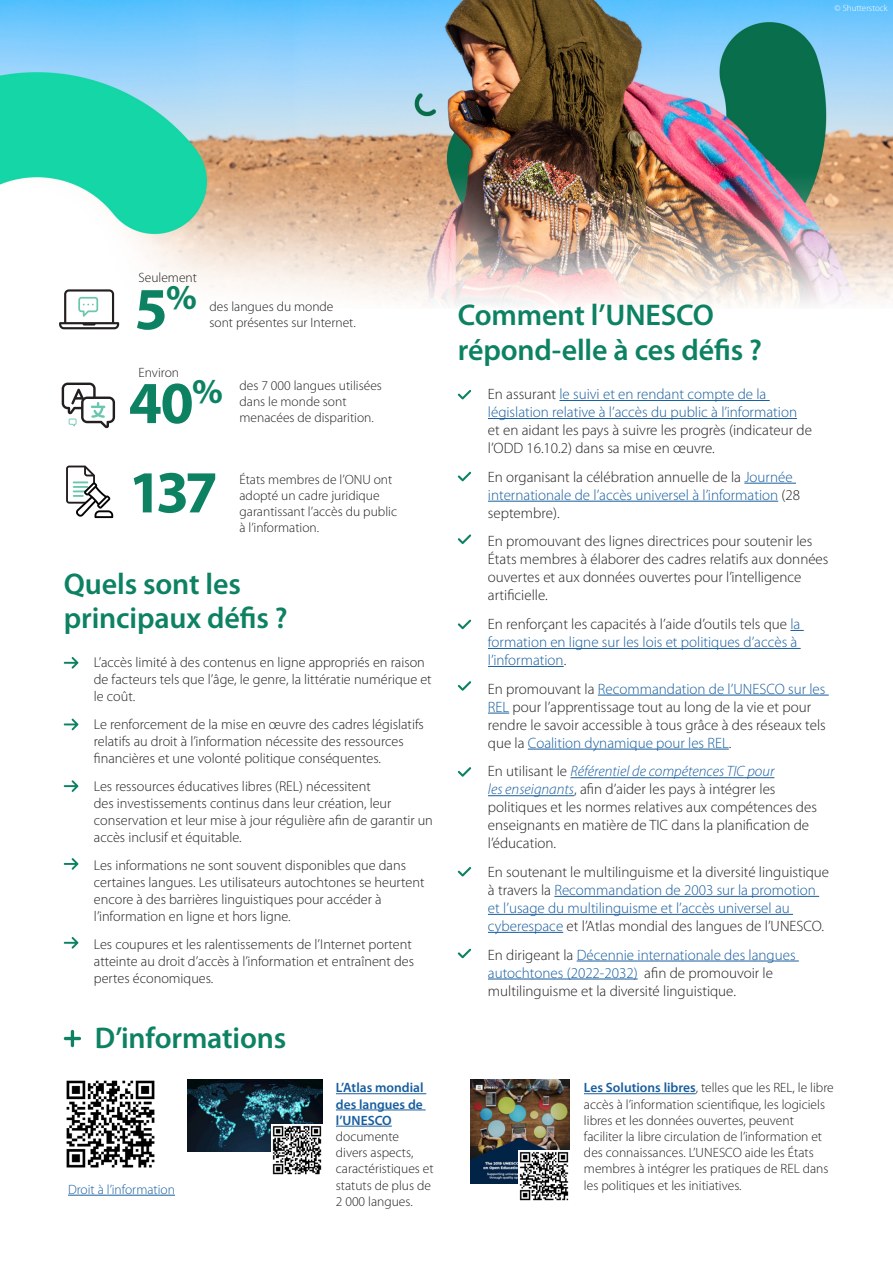
<style>
.page{position:relative;width:893px;height:1263px;background:#fff}
.page>*{position:absolute;margin:0;border:0;box-sizing:border-box;transform-origin:0 0}
.t1{font:700 60px "Myriad Pro";color:#0d8263}
.t2{font:700 34.95px "Myriad Pro";color:#0d8263}
.CL_h1{font:600 30px/34.5px "Myriad Pro";letter-spacing:-.005em;color:#0d8263}
.CI_body_bullets{font:300 15px/18px "Myriad Pro";color:#231f20}
.CI_body_bullets-2{font:300 15px/18px "Myriad Pro";color:#175d9e}
.CI_body_bullets-3{font:300 14.25px/17.1px "Myriad Pro";color:#231f20}
.CI_QR_code{font:300 13.5px/16.2px "Myriad Pro";color:#231f20}
.CI_QR_code-2{font:600 13.5px/16.2px "Myriad Pro";color:#175d9e;text-align:justify}
.CI_QR_code-3{font:300 13.5px "Myriad Pro";color:#175d9e}
.CI_photo_credit{font:300 9px "Myriad Pro";color:#fff}
.s1{color:#175d9e}
.s2{color:#231f20}
.s3{font-style:italic;color:#175d9e}
.s4{font-weight:600;color:#175d9e}
</style>
<div class="page">
<img style="left:0;top:0;width:893px;height:306px">
<hr style="left:559px;top:400px;width:211px;height:1px;background:#175d9e">
<hr style="left:488px;top:418px;width:309px;height:1px;background:#175d9e">
<hr style="left:744px;top:483px;width:52px;height:1px;background:#175d9e">
<hr style="left:488px;top:501px;width:290px;height:1px;background:#175d9e">
<svg style="left:790px;top:630px;width:14px;height:1px"></svg>
<hr style="left:488px;top:648px;width:313px;height:1px;background:#175d9e">
<hr style="left:488px;top:666px;width:76px;height:1px;background:#175d9e">
<hr style="left:598px;top:695px;width:231px;height:1px;background:#175d9e">
<svg style="left:488px;top:713px;width:21px;height:1px"></svg>
<hr style="left:528px;top:749px;width:201px;height:1px;background:#175d9e">
<hr style="left:570px;top:777px;width:204px;height:1px;background:#175d9e">
<hr style="left:488px;top:795px;width:86px;height:1px;background:#175d9e">
<hr style="left:554px;top:896px;width:265px;height:1px;background:#175d9e">
<hr style="left:488px;top:914px;width:305px;height:1px;background:#175d9e">
<hr style="left:488px;top:932px;width:75px;height:1px;background:#175d9e">
<hr style="left:577px;top:961px;width:222px;height:1px;background:#175d9e">
<hr style="left:488px;top:979px;width:150px;height:1px;background:#175d9e">
<hr style="left:68px;top:1195px;width:107px;height:1px;background:#175d9e">
<hr style="left:584px;top:1093px;width:112px;height:1px;background:#175d9e">
<hr style="left:336px;top:1093px;width:90px;height:1px;background:#175d9e">
<hr style="left:336px;top:1109px;width:90px;height:1px;background:#175d9e">
<hr style="left:336px;top:1126px;width:56px;height:1px;background:#175d9e">
<svg style="left:458px;top:390px;width:13px;height:10px"></svg>
<svg style="left:458px;top:472px;width:13px;height:9px"></svg>
<svg style="left:458px;top:534px;width:13px;height:10px"></svg>
<svg style="left:458px;top:620px;width:13px;height:9px"></svg>
<svg style="left:458px;top:681px;width:13px;height:10px"></svg>
<svg style="left:458px;top:767px;width:13px;height:10px"></svg>
<svg style="left:458px;top:867px;width:13px;height:10px"></svg>
<svg style="left:458px;top:949px;width:13px;height:9px"></svg>
<svg style="left:64px;top:657px;width:14px;height:12px"></svg>
<svg style="left:64px;top:719px;width:14px;height:11px"></svg>
<svg style="left:64px;top:780px;width:14px;height:12px"></svg>
<svg style="left:64px;top:858px;width:14px;height:12px"></svg>
<svg style="left:64px;top:937px;width:14px;height:11px"></svg>
<svg style="left:64px;top:1030px;width:17px;height:17px"></svg>
<img style="left:66px;top:1080px;width:89px;height:88px">
<img style="left:188px;top:1079px;width:135px;height:72px">
<img style="left:272px;top:1124px;width:51px;height:51px">
<img style="left:470px;top:1079px;width:100px;height:105px">
<img style="left:519px;top:1150px;width:51px;height:51px">
<svg style="left:59px;top:289px;width:60px;height:40px"></svg>
<svg style="left:62px;top:383px;width:53px;height:45px"></svg>
<svg style="left:66px;top:466px;width:47px;height:52px"></svg>
<p class="CI_photo_credit" style="left:835px;top:2px;width:55px">© Shutterstock</p>
<p class="CI_QR_code" style="left:139px;top:269px;width:60px">Seulement</p>
<p class="t2" style="left:166px;top:275px;width:32px">%</p>
<p class="t1" style="left:134px;top:270px;width:35px">5</p>
<p class="CI_QR_code" style="left:210px;top:298px;width:125px">des langues du monde</p>
<p class="CI_QR_code" style="left:210px;top:314px;width:148px">sont présentes sur Internet.</p>
<p class="CI_QR_code" style="left:139px;top:364px;width:42px">Environ</p>
<p class="t1" style="left:129px;top:364px;width:96px">40<sup>%</sup></p>
<p class="CI_QR_code" style="left:240px;top:377px;width:144px">des 7 000 langues utilisées dans le monde sont menacées de disparition.</p>
<p class="t1" style="left:129px;top:453px;width:91px">137</p>
<p class="CI_QR_code" style="left:240px;top:471px;width:159px">États membres de l’ONU ont adopté un cadre juridique garantissant l’accès du public à l’information.</p>
<p class="CL_h1" style="left:64px;top:565px;width:225px">Quels sont les principaux défis ?</p>
<p class="CI_body_bullets-3" style="left:94px;top:653px;width:339px">L’accès limité à des contenus en ligne appropriés en raison de facteurs tels que l’âge, le genre, la littératie numérique et le coût.</p>
<p class="CI_body_bullets-3" style="left:94px;top:715px;width:332px">Le renforcement de la mise en œuvre des cadres législatifs relatifs au droit à l’information nécessite des ressources financières et une volonté politique conséquentes.</p>
<p class="CI_body_bullets-3" style="left:94px;top:777px;width:341px">Les ressources éducatives libres (REL) nécessitent<br>des investissements continus dans leur création, leur conservation et leur mise à jour régulière afin de garantir un accès inclusif et équitable.</p>
<p class="CI_body_bullets-3" style="left:94px;top:856px;width:332px">Les informations ne sont souvent disponibles que dans certaines langues. Les utilisateurs autochtones se heurtent encore à des barrières linguistiques pour accéder à l’information en ligne et hors ligne.</p>
<p class="CI_body_bullets-3" style="left:94px;top:935px;width:322px">Les coupures et les ralentissements de l’Internet portent atteinte au droit d’accès à l’information et entraînent des pertes économiques.</p>
<p class="CL_h1" style="left:95px;top:1020px;width:193px">D’informations</p>
<p class="CI_QR_code-3" style="left:68px;top:1181px;width:108px">Droit à l’information</p>
<p class="CI_QR_code-2" style="left:336px;top:1079px;width:89px">L’Atlas mondial des langues de l’UNESCO</p>
<p class="CI_QR_code" style="left:336px;top:1128px;width:99px">documente divers aspects, caractéristiques et statuts de plus de</p>
<p class="CI_QR_code" style="left:336px;top:1193px;width:78px">2 000 langues.</p>
<p class="CL_h1" style="left:458px;top:297px;width:306px">Comment l’UNESCO répond-elle à ces défis ?</p>
<p class="CI_body_bullets" style="left:488px;top:385px;width:326px">En assurant <span class="s1">le suivi et en rendant compte de la législation relative à l’accès du public à l’information </span>et en aidant les pays à suivre les progrès (indicateur de l’ODD 16.10.2) dans sa mise en œuvre.</p>
<p class="CI_body_bullets-2" style="left:488px;top:467px;width:314px"><span class="s2">En organisant la célébration annuelle de la</span> Journée internationale de l’accès universel à l’information <span class="s2">(28 septembre).</span></p>
<p class="CI_body_bullets" style="left:488px;top:532px;width:342px">En promouvant des lignes directrices pour soutenir les États membres à élaborer des cadres relatifs aux données ouvertes et aux données ouvertes pour l’intelligence artificielle.</p>
<p class="CI_body_bullets-2" style="left:488px;top:615px;width:314px"><span class="s2">En renforçant les capacités à l’aide d’outils tels que</span> la formation en ligne sur les lois et politiques d’accès à l’information<span class="s2">.</span></p>
<p class="CI_body_bullets" style="left:488px;top:679px;width:339px">En promouvant la <span class="s1">Recommandation de l’UNESCO sur les REL</span> pour l’apprentissage tout au long de la vie et pour rendre le savoir accessible à tous grâce à des réseaux tels que la <span class="s1">Coalition dynamique pour les REL</span>.</p>
<p class="CI_body_bullets" style="left:488px;top:762px;width:330px">En utilisant le <span class="s3">Référentiel de compétences TIC pour<br>les enseignants</span>, afin d’aider les pays à intégrer les politiques et les normes relatives aux compétences des enseignants en matière de TIC dans la planification de l’éducation.</p>
<p class="CI_body_bullets" style="left:488px;top:863px;width:343px">En soutenant le multilinguisme et la diversité linguistique à travers la <span class="s1">Recommandation de 2003 sur la promotion et l’usage du multilinguisme et l’accès universel au cyberespace</span> et l’Atlas mondial des langues de l’UNESCO.</p>
<p class="CI_body_bullets" style="left:488px;top:945px;width:309px">En dirigeant la <span class="s1">Décennie internationale des langues autochtones (2022-2032)</span> afin de promouvoir le multilinguisme et la diversité linguistique.</p>
<p class="CI_QR_code" style="left:584px;top:1080px;width:251px"><span class="s4">Les Solutions libres</span>, telles que les REL, le libre accès à l’information scientifique, les logiciels libres et les données ouvertes, peuvent faciliter la libre circulation de l’information et des connaissances. L’UNESCO aide les États membres à intégrer les pratiques de REL dans les politiques et les initiatives.</p>
</div>
